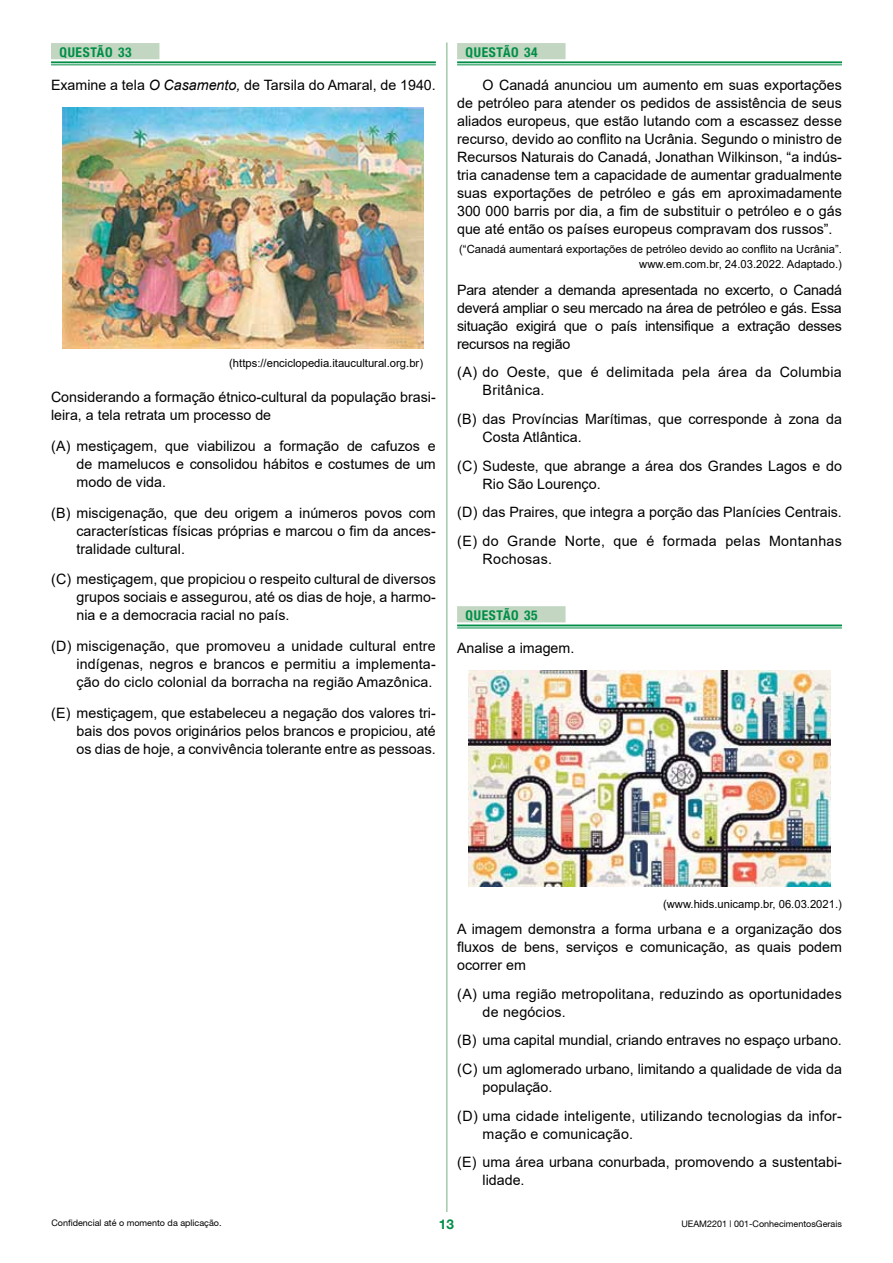
<style>
.page{position:relative;width:893px;height:1263px;background:#fff}
.page>*{position:absolute;margin:0;border:0;box-sizing:border-box;transform-origin:0 0}
.t1{font:14.25px/18px "Arial";color:#000;text-align:justify}
.t2{font:14.25px/18px "Arial";letter-spacing:.02em;color:#000}
.t3{font:700 condensed 13.5px "Helvetica Neue LT Std";letter-spacing:.05em;color:#008e47}
.t4{font:700 13.5px "Helvetica 55";color:#008e47}
.t5{font:11.25px/15px "Arial";color:#000;text-align:right}
.t6{font:9px "Helvetica 55 Roman";color:#000}
.s1{font-style:italic}
</style>
<div class="page">
<hr style="left:446px;top:43px;width:1px;height:1169px;background:#78ae80">
<div style="left:457px;top:43px;width:109px;height:16px;background:#c2d6c1"></div>
<hr style="left:457px;top:61px;width:385px;height:2px;background:#008e47">
<hr style="left:457px;top:65px;width:385px;height:1px;background:#008e47">
<div style="left:457px;top:606px;width:109px;height:16px;background:#c2d6c1"></div>
<hr style="left:457px;top:624px;width:385px;height:2px;background:#008e47">
<hr style="left:457px;top:628px;width:385px;height:1px;background:#008e47">
<img style="left:469px;top:671px;width:361px;height:216px">
<div style="left:51px;top:43px;width:108px;height:16px;background:#c2d6c1"></div>
<hr style="left:51px;top:61px;width:385px;height:2px;background:#008e47">
<hr style="left:51px;top:65px;width:385px;height:1px;background:#008e47">
<img style="left:63px;top:108px;width:361px;height:240px">
<p class="t3" style="left:60px;top:44px;width:74px">QUESTÃO 33</p>
<p class="t1" style="left:51px;top:76px;width:386px">Examine a tela <span class="s1">O Casamento,</span> de Tarsila do Amaral, de 1940.</p>
<p class="t5" style="left:229px;top:355px;width:195px">(https://enciclopedia.itaucultural.org.br)</p>
<p class="t1" style="left:51px;top:388px;width:386px">Considerando a formação étnico-cultural da população brasi&shy;leira, a tela retrata um processo de</p>
<p class="t1" style="left:77px;top:437px;width:361px;text-indent:-26px">(A) mestiçagem, que viabilizou a formação de cafuzos e de mamelucos e consolidou hábitos e costumes de um modo de vida.</p>
<p class="t1" style="left:77px;top:503px;width:361px;text-indent:-26px">(B) miscigenação, que deu origem a inúmeros povos com características físicas próprias e marcou o fim da ances&shy;tralidade cultural.</p>
<p class="t1" style="left:77px;top:570px;width:361px;text-indent:-26px">(C) mestiçagem, que propiciou o respeito cultural de diversos grupos sociais e assegurou, até os dias de hoje, a harmo&shy;nia e a democracia racial no país.</p>
<p class="t1" style="left:77px;top:637px;width:361px;text-indent:-26px">(D) miscigenação, que promoveu a unidade cultural entre indígenas, negros e brancos e permitiu a implementa&shy;ção do ciclo colonial da borracha na região Amazônica.</p>
<p class="t1" style="left:77px;top:704px;width:361px;text-indent:-26px">(E) mestiçagem, que estabeleceu a negação dos valores tri&shy;bais dos povos originários pelos brancos e propiciou, até os dias de hoje, a convivência tolerante entre as pessoas.</p>
<p class="t3" style="left:466px;top:44px;width:74px">QUESTÃO 34</p>
<p class="t1" style="left:457px;top:76px;width:386px;text-indent:26px">O Canadá anunciou um aumento em suas exportações de petróleo para atender os pedidos de assistência de seus aliados europeus, que estão lutando com a escassez desse recurso, devido ao conflito na Ucrânia. Segundo o ministro de Recursos Naturais do Canadá, Jonathan Wilkinson, “a indús&shy;tria canadense tem a capacidade de aumentar gradualmente suas exportações de petróleo e gás em aproximadamente 300 000 barris por dia, a fim de substituir o petróleo e o gás que até então os países europeus compravam dos russos”.</p>
<p class="t5" style="left:459px;top:242px;width:384px">(“Canadá aumentará exportações de petróleo devido ao conflito na Ucrânia”. www.em.com.br, 24.03.2022. Adaptado.)</p>
<p class="t1" style="left:457px;top:281px;width:386px">Para atender a demanda apresentada no excerto, o Canadá deverá ampliar o seu mercado na área de petróleo e gás. Essa situação exigirá que o país intensifique a extração desses recursos na região</p>
<p class="t2" style="left:483px;top:363px;width:361px;text-indent:-26px">(A) do Oeste, que é delimitada pela área da Columbia<br>Britânica.</p>
<p class="t1" style="left:483px;top:410px;width:361px;text-indent:-26px">(B) das Províncias Marítimas, que corresponde à zona da<br>Costa Atlântica.</p>
<p class="t1" style="left:483px;top:457px;width:361px;text-indent:-26px">(C) Sudeste, que abrange a área dos Grandes Lagos e do<br>Rio São Lourenço.</p>
<p class="t1" style="left:457px;top:498px;width:386px;line-height:28.7px">(D) das Praires, que integra a porção das Planícies Centrais. (E) do Grande Norte, que é formada pelas Montanhas</p>
<p class="t2" style="left:483px;top:550px;width:71px">Rochosas.</p>
<p class="t3" style="left:466px;top:607px;width:74px">QUESTÃO 35</p>
<p class="t1" style="left:457px;top:639px;width:119px">Analise a imagem.</p>
<p class="t5" style="left:663px;top:896px;width:180px">(www.hids.unicamp.br, 06.03.2021.)</p>
<p class="t1" style="left:457px;top:920px;width:386px">A imagem demonstra a forma urbana e a organização dos fluxos de bens, serviços e comunicação, as quais podem ocorrer em</p>
<p class="t1" style="left:483px;top:985px;width:361px;text-indent:-26px">(A) uma região metropolitana, reduzindo as oportunidades de negócios.</p>
<p class="t1" style="left:457px;top:1026px;width:386px;line-height:28.7px">(B) uma capital mundial, criando entraves no espaço urbano. (C) um aglomerado urbano, limitando a qualidade de vida da</p>
<p class="t1" style="left:457px;top:1073px;width:386px;line-height:28.7px;text-indent:26px">população.<br>(D) uma cidade inteligente, utilizando tecnologias da infor-</p>
<p class="t1" style="left:457px;top:1119px;width:386px;line-height:28.7px;text-indent:26px">mação e comunicação.<br>(E) uma área urbana conurbada, promovendo a sustentabi-</p>
<p class="t1" style="left:483px;top:1171px;width:43px">lidade.</p>
<p class="t6" style="left:51px;top:1218px;width:172px">Confidencial até o momento da aplicação.</p>
<p class="t4" style="left:439px;top:1215px;width:17px">13</p>
<p class="t6" style="left:681px;top:1218px;width:162px">UEAM2201 | 001-ConhecimentosGerais</p>
</div>
